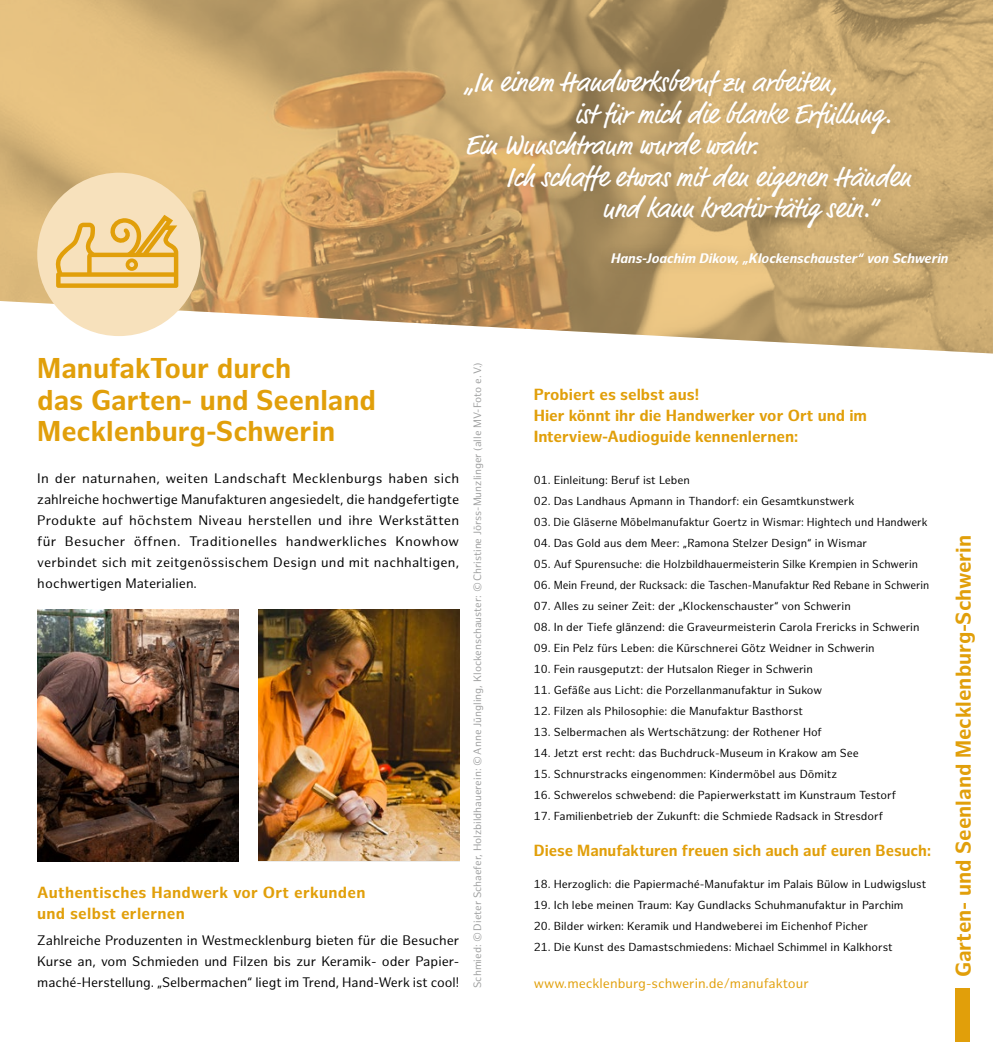
<style>
.page{position:relative;width:993px;height:1042px;background:#fff}
.page>*{position:absolute;margin:0;border:0;box-sizing:border-box;transform-origin:0 0}
.t1{font:28px "Market OT";color:#fff}
.t2{font:700 28px/31.5px "Hamburg Sans";color:#e19f0a}
.t3{font:700 21px "Hamburg Sans";color:#e19f0a}
.t4{font:700 15.75px/21px "Hamburg Sans";color:#e19f0a}
.t5{font:700 15.75px/21px "Hamburg Sans";letter-spacing:.02em;color:#e19f0a}
.t6{font:13.47px/21px "Hamburg Sans";color:#000;text-align:justify}
.t7{font:italic 700 13.47px "Hamburg Sans";color:#fff}
.t8{font:13.47px "Hamburg Sans";color:#e19f0a}
.t9{font:11.38px "Hamburg Sans";color:#000}
.t10{font:10.5px "Hamburg Sans";color:#9d9e9e}
</style>
<div class="page">
<img style="left:0;top:0;width:992px;height:353px">
<img style="left:37px;top:609px;width:201px;height:252px">
<img style="left:258px;top:609px;width:201px;height:252px">
<div style="left:37px;top:173px;width:164px;height:163px;background:#f7e1bc;border-radius:50%"></div>
<svg style="left:55px;top:215px;width:123px;height:73px"></svg>
<div style="left:450px;top:56px;width:510px;height:222px;background:#303030;opacity:.22"></div>
<div style="left:955px;top:988px;width:14px;height:54px;background:#e19f0a"></div>
<h1 class="t1" style="left:464px;top:65px;width:375px">„In einem Handwerksberuf zu arbeiten,</h1>
<h1 class="t1" style="left:574px;top:97px;width:318px">ist für mich die blanke Erfüllung.</h1>
<h1 class="t1" style="left:464px;top:128px;width:295px">Ein Wunschtraum wurde wahr.</h1>
<h1 class="t1" style="left:506px;top:160px;width:406px">Ich schaffe etwas mit den eigenen Händen</h1>
<h1 class="t1" style="left:602px;top:191px;width:276px">und kann kreativ tätig sein.“</h1>
<p class="t7" style="left:611px;top:250px;width:339px">Hans-Joachim Dikow, „Klockenschauster“ von Schwerin</p>
<h1 class="t2" style="left:37px;top:354px;width:340px">ManufakTour durch<br>das Garten- und Seenland<br>Mecklenburg-Schwerin</h1>
<p class="t10" style="left:471px;top:988px;width:627px;rotate:-90deg">Schmied: ©Dieter Schaefer, Holzbildhauerein: ©Anne Jüngling, Klockenschauster: ©Christine Jörss-Munzlinger (alle MV-Foto e.V.)</p>
<p class="t6" style="left:37px;top:468px;width:423px">In der naturnahen, weiten Landschaft Mecklenburgs haben sich zahlreiche hochwertige Manufakturen angesiedelt, die handgefertigte Produkte auf höchstem Niveau herstellen und ihre Werkstätten für Besucher öffnen. Traditionelles handwerkliches Knowhow verbindet sich mit zeitgenössischem Design und mit nachhaltigen, hochwertigen Materialien.</p>
<h3 class="t5" style="left:37px;top:882px;width:330px">Authentisches Handwerk vor Ort erkunden und selbst erlernen</h3>
<p class="t6" style="left:37px;top:930px;width:423px">Zahlreiche Produzenten in Westmecklenburg bieten für die Besucher Kurse an, vom Schmieden und Filzen bis zur Keramik- oder Papier&shy;maché-Herstellung. „Selbermachen“ liegt im Trend, Hand-Werk ist cool!</p>
<h3 class="t4" style="left:533px;top:384px;width:335px">Probiert es selbst aus!<br>Hier könnt ihr die Handwerker vor Ort und im<br>Interview-Audioguide kennenlernen:</h3>
<p class="t9" style="left:533px;top:473px;width:158px">01. Einleitung: Beruf ist Leben</p>
<p class="t9" style="left:533px;top:494px;width:322px">02. Das Landhaus Apmann in Thandorf: ein Gesamtkunstwerk</p>
<p class="t9" style="left:533px;top:515px;width:395px">03. Die Gläserne Möbelmanufaktur Goertz in Wismar: Hightech und Handwerk</p>
<p class="t9" style="left:533px;top:536px;width:335px">04. Das Gold aus dem Meer: „Ramona Stelzer Design“ in Wismar</p>
<p class="t9" style="left:533px;top:557px;width:385px">05. Auf Spurensuche: die Holzbildhauermeisterin Silke Krempien in Schwerin</p>
<p class="t9" style="left:533px;top:578px;width:397px">06. Mein Freund, der Rucksack: die Taschen-Manufaktur Red Rebane in Schwerin</p>
<p class="t9" style="left:533px;top:599px;width:318px">07. Alles zu seiner Zeit: der „Klockenschauster“ von Schwerin</p>
<p class="t9" style="left:533px;top:620px;width:387px">08. In der Tiefe glänzend: die Graveurmeisterin Carola Frericks in Schwerin</p>
<p class="t9" style="left:533px;top:641px;width:342px">09. Ein Pelz fürs Leben: die Kürschnerei Götz Weidner in Schwerin</p>
<p class="t9" style="left:533px;top:662px;width:280px">10. Fein rausgeputzt: der Hutsalon Rieger in Schwerin</p>
<p class="t9" style="left:533px;top:683px;width:290px">11. Gefäße aus Licht: die Porzellanmanufaktur in Sukow</p>
<p class="t9" style="left:533px;top:704px;width:271px">12. Filzen als Philosophie: die Manufaktur Basthorst</p>
<p class="t9" style="left:533px;top:725px;width:289px">13. Selbermachen als Wertschätzung: der Rothener Hof</p>
<p class="t9" style="left:533px;top:746px;width:326px">14. Jetzt erst recht: das Buchdruck-Museum in Krakow am See</p>
<p class="t9" style="left:533px;top:767px;width:305px">15. Schnurstracks eingenommen: Kindermöbel aus Dömitz</p>
<p class="t9" style="left:533px;top:788px;width:364px">16. Schwerelos schwebend: die Papierwerkstatt im Kunstraum Testorf</p>
<p class="t9" style="left:533px;top:809px;width:351px">17. Familienbetrieb der Zukunft: die Schmiede Radsack in Stresdorf</p>
<h3 class="t4" style="left:533px;top:841px;width:398px">Diese Manufakturen freuen sich auch auf euren Besuch:</h3>
<p class="t9" style="left:533px;top:877px;width:394px">18. Herzoglich: die Papiermaché-Manufaktur im Palais Bülow in Ludwigslust</p>
<p class="t9" style="left:533px;top:898px;width:371px">19. Ich lebe meinen Traum: Kay Gundlacks Schuhmanufaktur in Parchim</p>
<p class="t9" style="left:533px;top:919px;width:336px">20. Bilder wirken: Keramik und Handweberei im Eichenhof Picher</p>
<p class="t9" style="left:533px;top:940px;width:360px">21. Die Kunst des Damastschmiedens: Michael Schimmel in Kalkhorst</p>
<p class="t8" style="left:533px;top:975px;width:276px">www.mecklenburg-schwerin.de/manufaktour</p>
<h2 class="t3" style="left:950px;top:977px;width:444px;rotate:-90deg">Garten- und Seenland Mecklenburg-Schwerin</h2>
</div>
